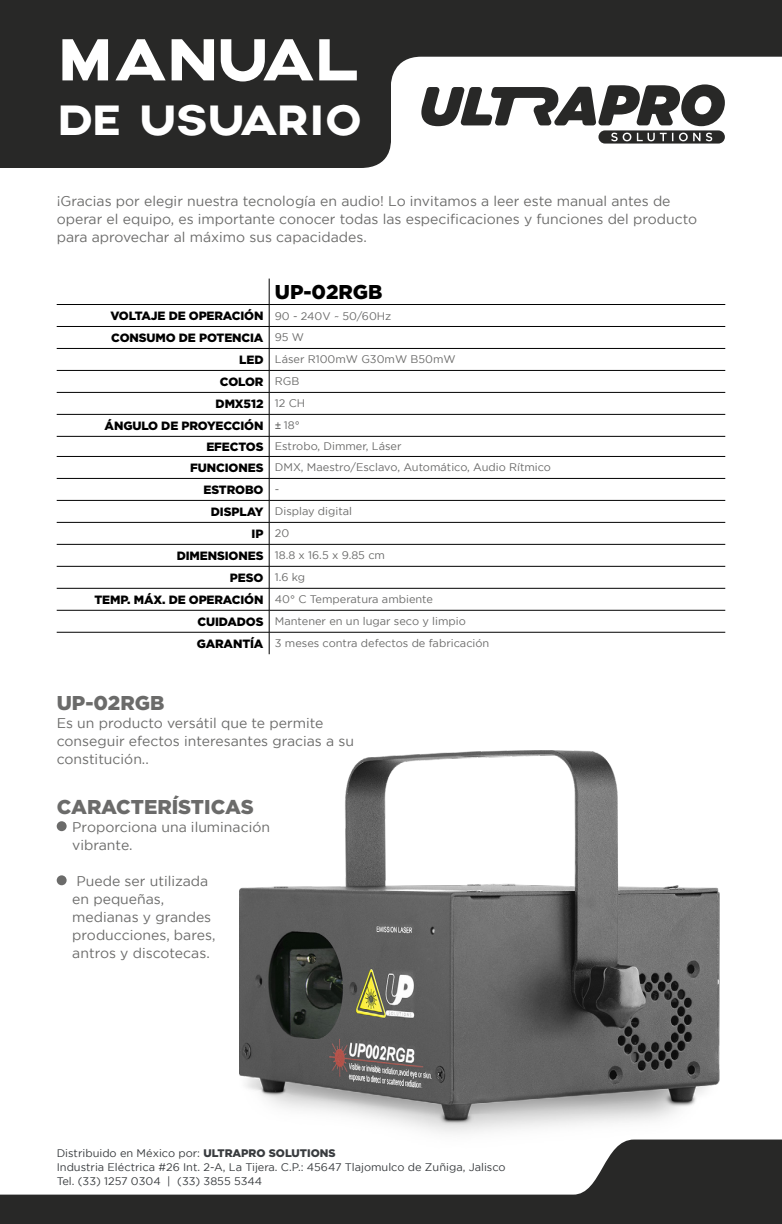
<style>
.page{position:relative;width:782px;height:1224px;background:#fff}
.page>*{position:absolute;margin:0;border:0;box-sizing:border-box;transform-origin:0 0}
.t1{font:63.4px "Axis";letter-spacing:-.05em;color:#fff;scale:1.05 1}
.t2{font:45.4px "Axis";color:#fff;scale:1.05 1}
.t3{font:900 20px "Gotham";color:#6b6b6a}
.t4{font:900 20px "Gotham";color:#000}
.t5{font:14px/18px "Gotham";color:#6b6b6a}
.t6{font:900 12px/22px "Gotham";letter-spacing:-.01em;color:#000}
.t7{font:11px/21px "Gotham";color:#6b6b6a}
.t8{font:11px/14px "Gotham";color:#393c3f}
.s1{font-weight:400;font-size:11px;color:#6b6b6a}
.s2{font-weight:900;font-size:12px;color:#000}
.s3{font-family:"Arial";font-weight:400;font-style:italic;font-size:11px;color:#6b6b6a}
.s4{font-weight:900}
</style>
<div class="page">
<svg style="left:0;top:0;width:782px;height:168px;fill:#282827"></svg>
<svg style="left:0;top:1140px;width:782px;height:84px;fill:#282827"></svg>
<svg style="left:421px;top:84px;width:304px;height:60px"></svg>
<hr style="left:57px;top:304px;width:212px;height:1px;background:#000">
<hr style="left:269px;top:304px;width:456px;height:1px;background:#000">
<hr style="left:57px;top:326px;width:212px;height:1px;background:#000">
<hr style="left:269px;top:326px;width:456px;height:1px;background:#000">
<hr style="left:57px;top:348px;width:212px;height:1px;background:#000">
<hr style="left:269px;top:348px;width:456px;height:1px;background:#000">
<hr style="left:57px;top:370px;width:212px;height:1px;background:#000">
<hr style="left:269px;top:370px;width:456px;height:1px;background:#000">
<hr style="left:57px;top:392px;width:212px;height:1px;background:#000">
<hr style="left:269px;top:392px;width:456px;height:1px;background:#000">
<hr style="left:57px;top:414px;width:212px;height:1px;background:#000">
<hr style="left:269px;top:414px;width:456px;height:1px;background:#000">
<hr style="left:57px;top:436px;width:212px;height:1px;background:#000">
<hr style="left:269px;top:436px;width:456px;height:1px;background:#000">
<hr style="left:57px;top:456px;width:212px;height:1px;background:#000">
<hr style="left:269px;top:456px;width:456px;height:1px;background:#000">
<hr style="left:57px;top:478px;width:212px;height:1px;background:#000">
<hr style="left:269px;top:478px;width:456px;height:1px;background:#000">
<hr style="left:57px;top:500px;width:212px;height:1px;background:#000">
<hr style="left:269px;top:500px;width:456px;height:1px;background:#000">
<hr style="left:57px;top:522px;width:212px;height:1px;background:#000">
<hr style="left:269px;top:522px;width:456px;height:1px;background:#000">
<hr style="left:57px;top:544px;width:212px;height:1px;background:#000">
<hr style="left:269px;top:544px;width:456px;height:1px;background:#000">
<hr style="left:57px;top:566px;width:212px;height:1px;background:#000">
<hr style="left:269px;top:566px;width:456px;height:1px;background:#000">
<hr style="left:57px;top:588px;width:212px;height:1px;background:#000">
<hr style="left:269px;top:588px;width:456px;height:1px;background:#000">
<hr style="left:57px;top:610px;width:212px;height:1px;background:#000">
<hr style="left:269px;top:610px;width:456px;height:1px;background:#000">
<hr style="left:57px;top:632px;width:212px;height:1px;background:#000">
<hr style="left:269px;top:632px;width:456px;height:1px;background:#000">
<svg style="left:269px;top:279px;width:1px;height:375px"></svg>
<div style="left:57px;top:821px;width:10px;height:10px;background:#6b6b6a;border-radius:50%"></div>
<div style="left:57px;top:875px;width:10px;height:10px;background:#6b6b6a;border-radius:50%"></div>
<img style="left:239px;top:751px;width:480px;height:401px">
<h1 class="t1" style="left:56px;top:22px;width:291px">MANUAL</h1>
<h2 class="t2" style="left:56px;top:93px;width:293px">DE USUARIO</h2>
<p class="t5" style="left:57px;top:192px;width:642px">¡Gracias por elegir nuestra tecnología en audio! Lo invitamos a leer este manual antes de operar el equipo, es importante conocer todas las especificaciones y funciones del producto para aprovechar al máximo sus capacidades.</p>
<h3 class="t4" style="left:275px;top:280px;width:109px">UP-02RGB</h3>
<p class="t6" style="left:110px;top:304px;width:282px">VOLTAJE DE OPERACIÓN <span class="s1">90 - 240V ~ 50/60Hz<br></span>CONSUMO DE POTENCIA <span class="s1">95 W</span></p>
<p class="t7" style="left:239px;top:349px;width:218px"><span class="s2">LED</span> Láser R100mW G30mW B50mW</p>
<p class="t6" style="left:220px;top:370px;width:81px">COLOR <span class="s1">RGB</span></p>
<p class="t6" style="left:216px;top:392px;width:91px">DMX512 <span class="s1">12 CH</span></p>
<p class="t6" style="left:105px;top:414px;width:197px">ÁNGULO DE PROYECCIÓN <span class="s3">±</span> <span class="s1">18°</span></p>
<p class="t7" style="left:190px;top:436px;width:362px;text-indent:16px"><span class="s2">EFECTOS</span> Estrobo, Dimmer, Láser<br><span class="s2">FUNCIONES</span> DMX, Maestro/Esclavo, Automático, Audio Rítmico</p>
<p class="t6" style="left:204px;top:478px;width:77px">ESTROBO <span class="s1">-</span></p>
<p class="t7" style="left:211px;top:501px;width:143px"><span class="s2">DISPLAY</span> Display digital</p>
<p class="t6" style="left:252px;top:522px;width:39px">IP <span class="s1">20</span></p>
<p class="t7" style="left:177px;top:545px;width:210px"><span class="s2">DIMENSIONES</span> 18.8 x 16.5 x 9.85 cm</p>
<p class="t7" style="left:230px;top:567px;width:77px"><span class="s2">PESO</span> 1.6 kg</p>
<p class="t7" style="left:94px;top:589px;width:340px"><span class="s2">TEMP. MÁX. DE OPERACIÓN</span> 40° C Temperatura ambiente</p>
<p class="t7" style="left:197px;top:611px;width:270px"><span class="s2">CUIDADOS</span> Mantener en un lugar seco y limpio</p>
<p class="t7" style="left:197px;top:633px;width:294px"><span class="s2">GARANTÍA</span> 3 meses contra defectos de fabricación</p>
<h3 class="t3" style="left:57px;top:691px;width:109px">UP-02RGB</h3>
<p class="t5" style="left:57px;top:714px;width:299px">Es un producto versátil que te permite conseguir efectos interesantes gracias a su constitución..</p>
<h3 class="t3" style="left:57px;top:795px;width:199px">CARACTERÍSTICAS</h3>
<p class="t5" style="left:72px;top:818px;width:199px">Proporciona una iluminación vibrante.</p>
<p class="t5" style="left:72px;top:872px;width:145px">Puede ser utilizada en pequeñas, medianas y grandes producciones, bares, antros y discotecas.</p>
<p class="t8" style="left:57px;top:1146px;width:450px">Distribuido en México por: <span class="s4">ULTRAPRO SOLUTIONS<br></span>Industria Eléctrica #26 Int. 2-A, La Tijera. C.P.: 45647 Tlajomulco de Zuñiga, Jalisco<br>Tel. (33) 1257 0304 | (33) 3855 5344</p>
</div>
